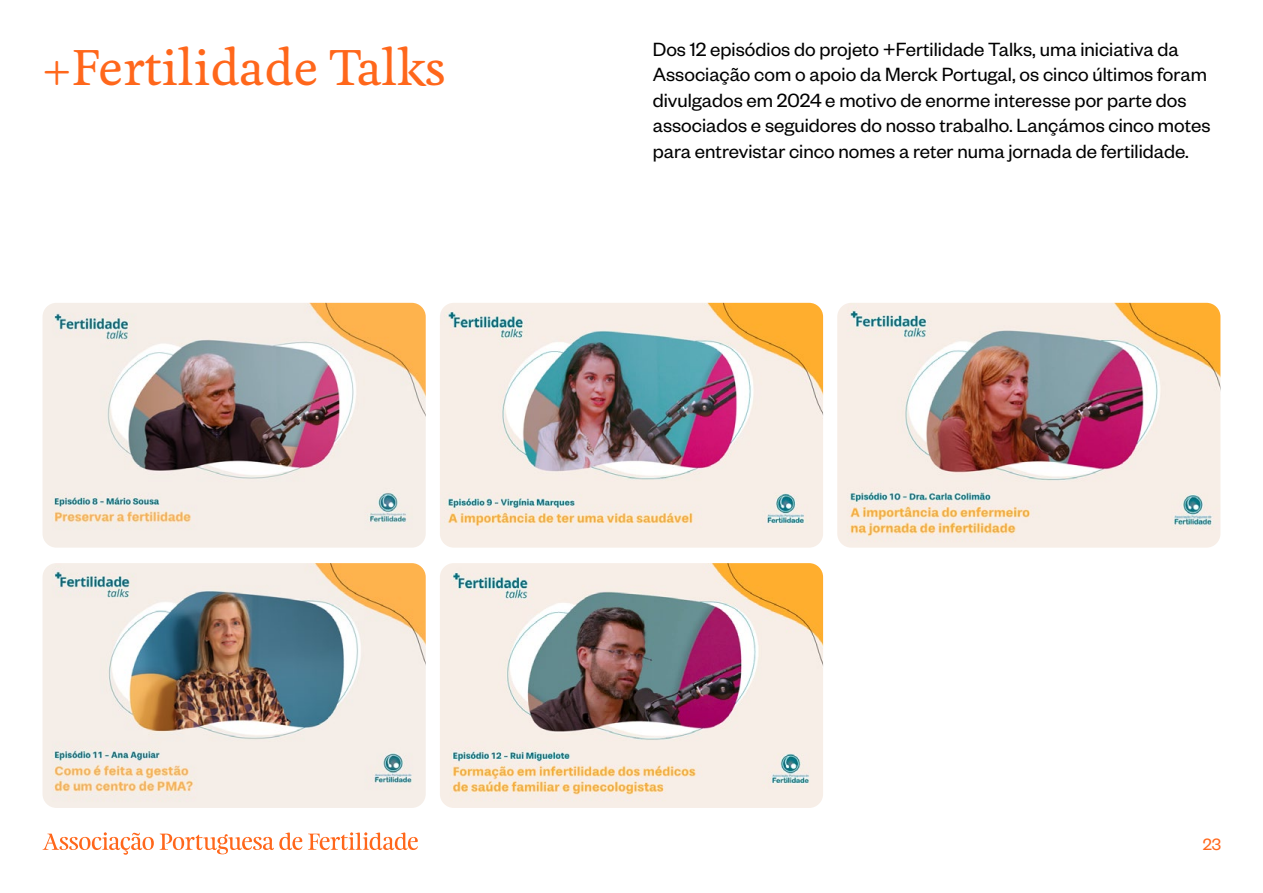
<style>
.page{position:relative;width:1263px;height:893px;background:#fff}
.page>*{position:absolute;margin:0;border:0;box-sizing:border-box;transform-origin:0 0}
.t1{font:500 47.1px "Feijoa";color:#ff671b}
.t2{font:21px/25.5px "Founders Grotesk";color:#000}
.t3{font:18px "Founders Grotesk";color:#ff671b}
</style>
<div class="page">
<svg style="left:43px;top:832px;width:111px;height:23px"></svg>
<svg style="left:160px;top:832px;width:142px;height:22px"></svg>
<svg style="left:308px;top:832px;width:110px;height:18px"></svg>
<img style="left:43px;top:303px;width:383px;height:245px">
<img style="left:440px;top:303px;width:383px;height:245px">
<img style="left:837px;top:303px;width:383px;height:245px">
<img style="left:440px;top:563px;width:383px;height:245px">
<img style="left:43px;top:563px;width:383px;height:245px">
<h1 class="t1" style="left:43px;top:38px;width:405px">+Fertilidade Talks</h1>
<p class="t2" style="left:653px;top:35px;width:559px">Dos 12 episódios do projeto +Fertilidade Talks, uma iniciativa da Associação com o apoio da Merck Portugal, os cinco últimos foram divulgados em 2024 e motivo de enorme interesse por parte dos associados e seguidores do nosso trabalho. Lançámos cinco motes para entrevistar cinco nomes a reter numa jornada de fertilidade.</p>
<p class="t3" style="left:1203px;top:834px;width:20px">23</p>
</div>
